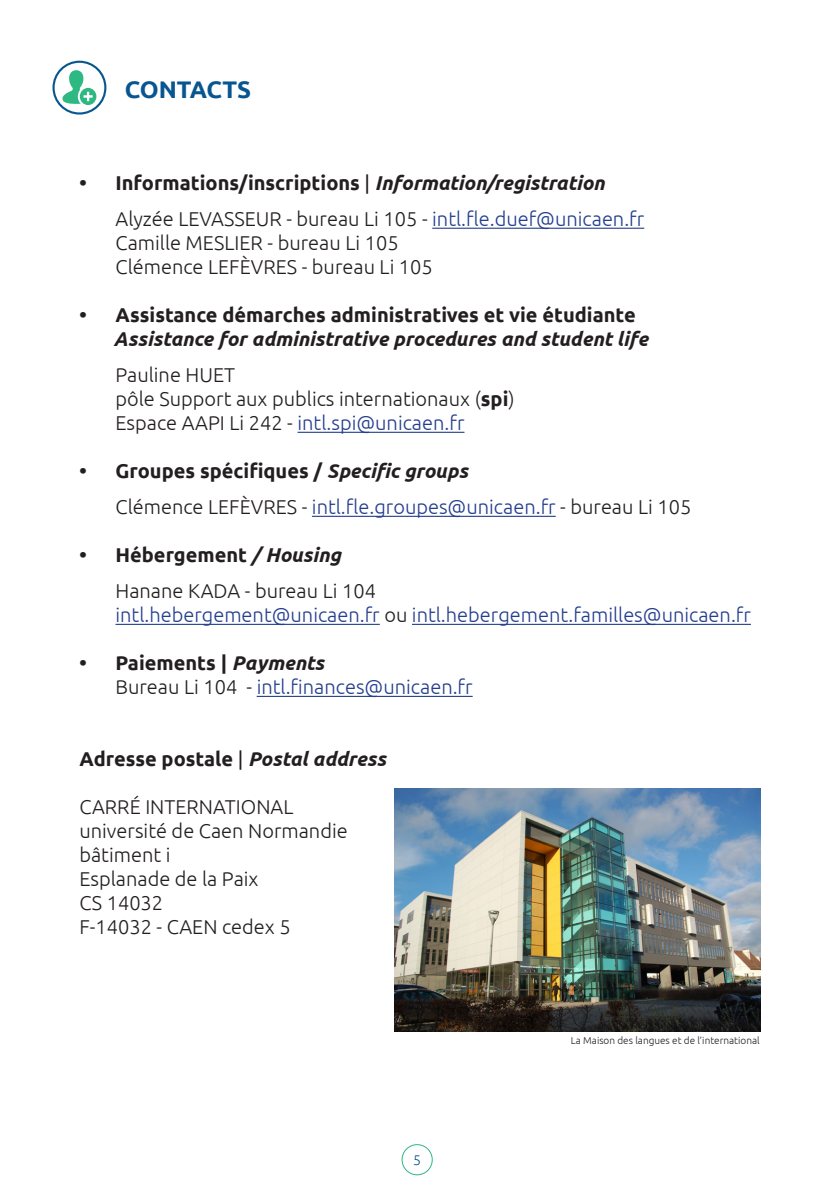
<style>
.page{position:relative;width:840px;height:1191px;background:#fff}
.page>*{position:absolute;margin:0;border:0;box-sizing:border-box;transform-origin:0 0}
.t1{font:700 24px "Ubuntu";color:#075591}
.t2{font:300 20px "Ubuntu";color:#231f20}
.t3{font:700 20px "Ubuntu";color:#231f20}
.t4{font:300 20px "Ubuntu";color:#253f8e}
.t5{font:italic 700 20px "Ubuntu";color:#231f20}
.t6{font:300 14px "Ubuntu";color:#075591}
.t7{font:300 10px "Ubuntu";color:#231f20}
.s1{font-weight:400}
.s2{font-style:italic}
.s3{color:#253f8e}
.s4{font-weight:700}
.s5{color:#231f20}
</style>
<div class="page">
<div style="left:401px;top:1144px;width:31px;height:31px;border:1px solid #2eb882;border-radius:50%"></div>
<svg style="left:54px;top:62px;width:51px;height:51px"></svg>
<div style="left:52px;top:61px;width:54px;height:54px;border:2px solid #075591;border-radius:50%"></div>
<hr style="left:432px;top:228px;width:212px;height:1px;background:#253f8e">
<hr style="left:297px;top:432px;width:167px;height:1px;background:#253f8e">
<hr style="left:312px;top:516px;width:243px;height:1px;background:#253f8e">
<hr style="left:115px;top:624px;width:264px;height:1px;background:#253f8e">
<hr style="left:412px;top:624px;width:338px;height:1px;background:#253f8e">
<hr style="left:256px;top:696px;width:216px;height:1px;background:#253f8e">
<svg style="left:62px;top:70px;width:34px;height:35px"></svg>
<img style="left:394px;top:788px;width:366px;height:243px">
<p class="t1" style="left:125px;top:75px;width:128px">CONTACTS</p>
<p class="t3" style="left:79px;top:171px;width:526px">• Informations/inscriptions <span class="s1">|</span> <span class="s2">Information/registration</span></p>
<p class="t2" style="left:115px;top:207px;width:530px">Alyzée LEVASSEUR - bureau Li 105 - <span class="s3">intl.fle.duef@unicaen.fr</span></p>
<p class="t2" style="left:115px;top:231px;width:284px">Camille MESLIER - bureau Li 105</p>
<p class="t2" style="left:115px;top:255px;width:319px">Clémence LEFÈVRES - bureau Li 105</p>
<p class="t3" style="left:79px;top:303px;width:557px">• Assistance démarches administratives et vie étudiante</p>
<p class="t5" style="left:113px;top:327px;width:536px">Assistance for administrative procedures and student life</p>
<p class="t2" style="left:115px;top:363px;width:121px">Pauline HUET</p>
<p class="t2" style="left:115px;top:387px;width:400px">pôle Support aux publics internationaux (<span class="s4">spi</span>)</p>
<p class="t4" style="left:115px;top:411px;width:350px"><span class="s5">Espace AAPI Li 242 -</span> intl.spi@unicaen.fr</p>
<p class="t3" style="left:79px;top:459px;width:390px">• Groupes spécifiques / <span class="s2">Specific groups</span></p>
<p class="t2" style="left:115px;top:495px;width:577px">Clémence LEFÈVRES - <span class="s3">intl.fle.groupes@unicaen.fr</span> - bureau Li 105</p>
<p class="t3" style="left:79px;top:543px;width:263px">• Hébergement <span class="s2">/ Housing</span></p>
<p class="t2" style="left:115px;top:579px;width:262px">Hanane KADA - bureau Li 104</p>
<p class="t4" style="left:115px;top:603px;width:636px">intl.hebergement@unicaen.fr <span class="s5">ou</span> intl.hebergement.familles@unicaen.fr</p>
<p class="t3" style="left:79px;top:651px;width:246px">• Paiements | <span class="s2">Payments</span></p>
<p class="t4" style="left:115px;top:675px;width:358px"><span class="s5">Bureau Li 104 -</span> intl.finances@unicaen.fr</p>
<p class="t3" style="left:79px;top:747px;width:308px">Adresse postale <span class="s1">|</span> <span class="s2">Postal address</span></p>
<p class="t2" style="left:79px;top:795px;width:215px">CARRÉ INTERNATIONAL</p>
<p class="t2" style="left:79px;top:819px;width:270px">université de Caen Normandie</p>
<p class="t2" style="left:79px;top:843px;width:92px">bâtiment i</p>
<p class="t2" style="left:79px;top:867px;width:180px">Esplanade de la Paix</p>
<p class="t2" style="left:79px;top:891px;width:85px">CS 14032</p>
<p class="t2" style="left:79px;top:915px;width:213px">F-14032 - CAEN cedex 5</p>
<p class="t6" style="left:413px;top:1151px;width:9px">5</p>
<p class="t7" style="left:570px;top:1034px;width:190px">La Maison des langues et de l’international</p>
</div>
